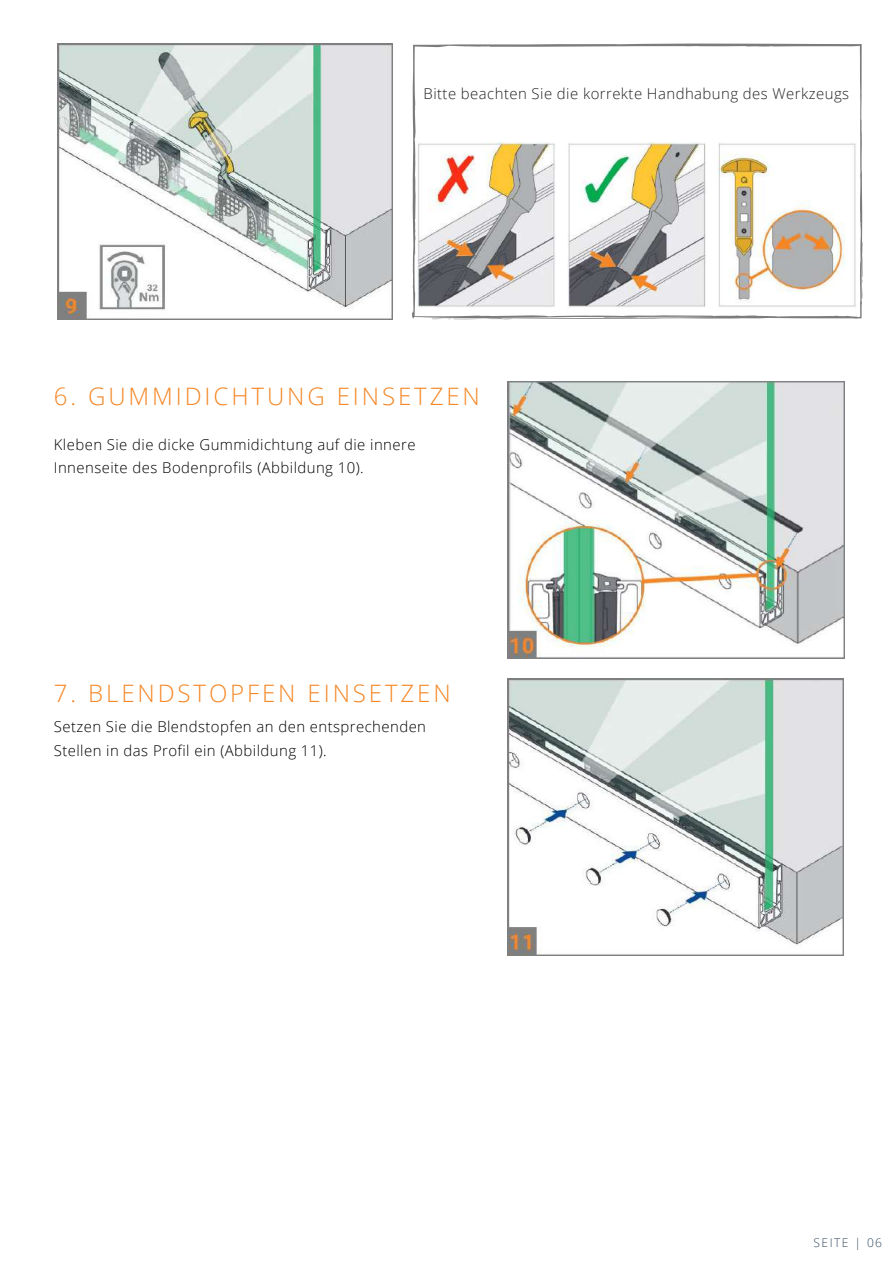
<style>
.page{position:relative;width:894px;height:1264px;background:#fff}
.page>*{position:absolute;margin:0;border:0;box-sizing:border-box;transform-origin:0 0}
.t1{font:300 24px "Open Sans";letter-spacing:.12em;color:#f58726}
.t2{font:300 14.85px/23.7px "Open Sans";letter-spacing:.03em;color:#000}
.t3{font:300 14.85px "Open Sans";letter-spacing:.03em;color:#222}
.t4{font:300 12px "Open Sans";letter-spacing:.12em;color:#364d62}
</style>
<div class="page">
<img style="left:58px;top:44px;width:334px;height:275px">
<svg style="left:412px;top:43px;width:450px;height:277px"></svg>
<img style="left:417px;top:142px;width:440px;height:166px">
<img style="left:507px;top:381px;width:337px;height:277px">
<img style="left:507px;top:678px;width:335px;height:277px">
<p class="t3" style="left:423px;top:83px;width:427px">Bitte beachten Sie die korrekte Handhabung des Werkzeugs</p>
<h1 class="t1" style="left:54px;top:379px;width:427px">6. GUMMIDICHTUNG EINSETZEN</h1>
<p class="t2" style="left:54px;top:432px;width:363px">Kleben Sie die dicke Gummidichtung auf die innere<br>Innenseite des Bodenprofils (Abbildung 10).</p>
<h1 class="t1" style="left:54px;top:676px;width:398px">7. BLENDSTOPFEN EINSETZEN</h1>
<p class="t2" style="left:54px;top:715px;width:373px">Setzen Sie die Blendstopfen an den entsprechenden<br>Stellen in das Profil ein (Abbildung 11).</p>
<p class="t4" style="left:813px;top:1234px;width:70px">SEITE | 06</p>
</div>
